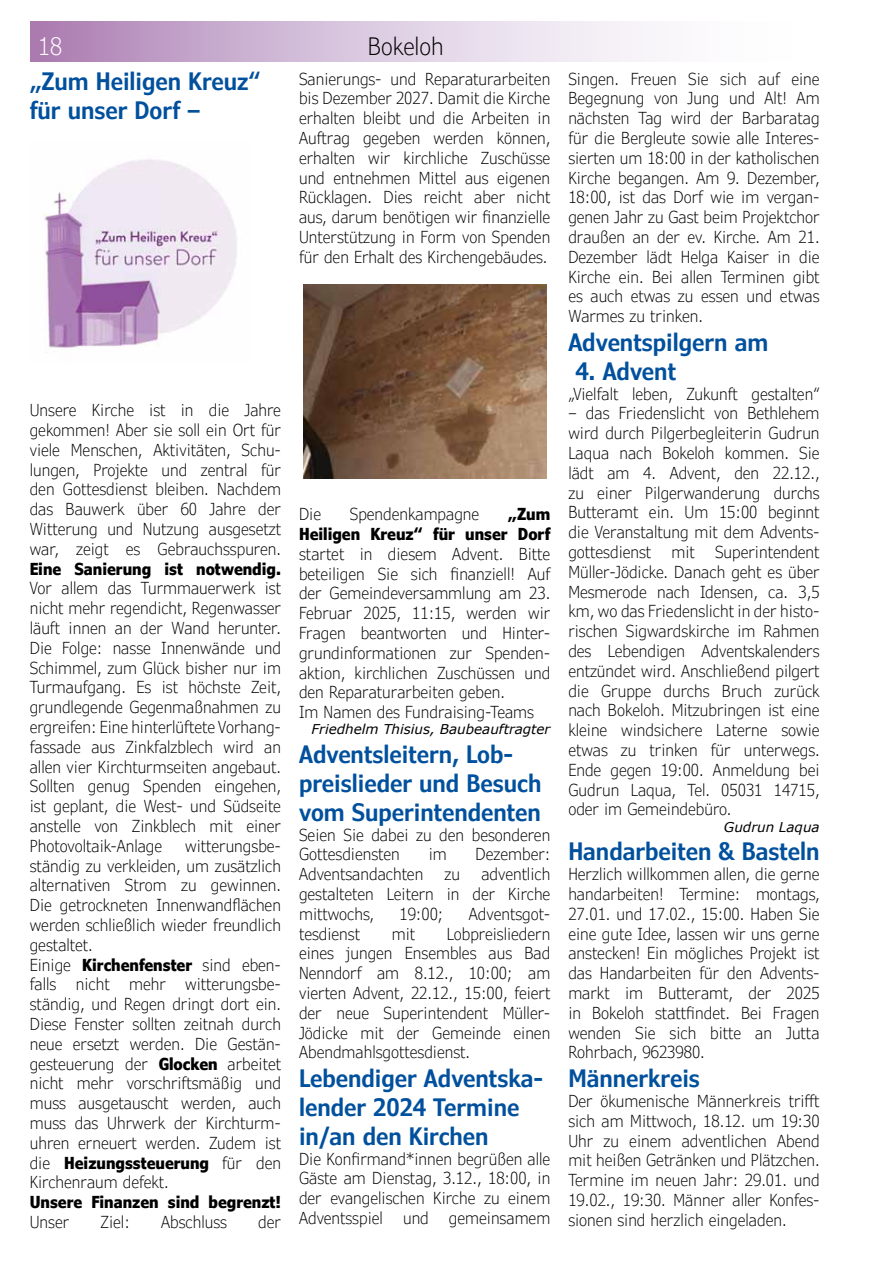
<style>
.page{position:relative;width:893px;height:1263px;background:#fff}
.page>*{position:absolute;margin:0;border:0;box-sizing:border-box;transform-origin:0 0}
.t1{font:600 condensed 24px/28.8px "Verdana Pro";color:#00509d}
.t2{font:300 condensed 24px "Verdana Pro";color:#000}
.t3{font:300 condensed 24px "Verdana Pro";color:#fff}
.t4{font:300 condensed 16.5px/19.8px "Verdana Pro";color:#000;text-align:justify}
.t5{font:700 condensed 16.5px/19.8px "Verdana Pro";color:#000;text-align:right}
.t6{font:italic 13.5px "Verdana";color:#000}
.s1{font-weight:700}
</style>
<div class="page">
<svg style="left:31px;top:21px;width:614px;height:40px;background:#d5bfda"></svg>
<img style="left:304px;top:285px;width:243px;height:193px">
<img style="left:44px;top:159px;width:193px;height:189px">
<h1 class="t3" style="left:38px;top:31px;width:26px">18</h1>
<h1 class="t2" style="left:368px;top:31px;width:77px">Bokeloh</h1>
<h1 class="t1" style="left:30px;top:67px;width:232px">„Zum Heiligen Kreuz“ für unser Dorf –</h1>
<p class="t4" style="left:299px;top:69px;width:253px">Sanierungs- und Reparaturarbeiten bis Dezember 2027. Damit die Kirche erhalten bleibt und die Arbeiten in Auftrag gegeben werden können, erhalten wir kirchliche Zuschüsse und entnehmen Mittel aus eigenen Rücklagen. Dies reicht aber nicht aus, darum benötigen wir finanzielle Unterstützung in Form von Spenden für den Erhalt des Kirchengebäudes.</p>
<p class="t4" style="left:30px;top:400px;width:253px">Unsere Kirche ist in die Jahre gekommen! Aber sie soll ein Ort für viele Menschen, Aktivitäten, Schu&shy;lungen, Projekte und zentral für den Gottesdienst bleiben. Nachdem das Bauwerk über 60 Jahre der Witterung und Nutzung ausgesetzt war, zeigt es Gebrauchsspuren.</p>
<p class="t5" style="left:30px;top:558px;width:253px">Eine Sanierung ist notwendig.</p>
<p class="t4" style="left:30px;top:579px;width:253px">Vor allem das Turmmauerwerk ist nicht mehr regendicht, Regenwasser läuft innen an der Wand herunter.<br>Die Folge: nasse Innenwände und Schimmel, zum Glück bisher nur im Turmaufgang. Es ist höchste Zeit, grundlegende Gegenmaßnahmen zu ergreifen: Eine hinterlüftete Vorhang&shy;fassade aus Zinkfalzblech wird an allen vier Kirchturmseiten angebaut.<br>Sollten genug Spenden eingehen, ist geplant, die West- und Südseite anstelle von Zinkblech mit einer Photovoltaik-Anlage</p>
<p class="t4" style="left:30px;top:836px;width:253px;text-align:left;text-indent:155px">witterungsbe&shy;ständig zu verkleiden, um zusätzlich alternativen Strom zu gewinnen.<br>Die getrockneten Innenwandflächen werden schließlich wieder freundlich gestaltet.<br>Einige <span class="s1">Kirchenfenster</span> sind eben&shy;falls nicht mehr witterungsbe&shy;ständig, und Regen dringt dort ein.<br>Diese Fenster sollten zeitnah durch neue ersetzt werden. Die Gestän&shy;gesteuerung der <span class="s1">Glocken</span> arbeitet nicht mehr vorschriftsmäßig und muss ausgetauscht werden, auch muss das Uhrwerk der Kirchturm&shy;uhren erneuert werden. Zudem ist die <span class="s1">Heizungssteuerung</span> für den<br>Kirchenraum defekt.</p>
<p class="t5" style="left:30px;top:1192px;width:253px">Unsere Finanzen sind begrenzt!</p>
<p class="t4" style="left:30px;top:1212px;width:41px">Unser</p>
<p class="t4" style="left:101px;top:1212px;width:31px">Ziel:</p>
<p class="t4" style="left:161px;top:1212px;width:67px">Abschluss</p>
<p class="t4" style="left:258px;top:1212px;width:24px">der</p>
<p class="t4" style="left:299px;top:504px;width:24px">Die</p>
<p class="t4" style="left:350px;top:504px;width:131px">Spendenkampagne</p>
<p class="t5" style="left:299px;top:504px;width:253px">„Zum<br>Heiligen Kreuz“ für unser Dorf</p>
<p class="t4" style="left:299px;top:544px;width:253px;text-align:left">startet in diesem Advent. Bitte beteiligen Sie sich finanziell! Auf der Gemeindeversammlung am 23.<br>Februar 2025, 11:15, werden wir Fragen beantworten und Hinter&shy;grundinformationen zur Spenden&shy;aktion, kirchlichen Zuschüssen und den Reparaturarbeiten geben.<br>Im Namen des Fundraising-Teams</p>
<p class="t6" style="left:311px;top:720px;width:240px">Friedhelm Thisius, Baubeauftragter</p>
<h1 class="t1" style="left:299px;top:740px;width:244px">Adventsleitern, Lob&shy;preislieder und Besuch vom Superintendenten</h1>
<p class="t4" style="left:299px;top:825px;width:253px">Seien Sie dabei zu den besonderen<br>Gottesdiensten</p>
<p class="t4" style="left:429px;top:845px;width:20px">im</p>
<p class="t4" style="left:475px;top:845px;width:76px">Dezember:</p>
<p class="t4" style="left:299px;top:864px;width:126px">Adventsandachten</p>
<p class="t4" style="left:445px;top:864px;width:17px">zu</p>
<p class="t4" style="left:299px;top:864px;width:253px;text-indent:182px">adventlich gestalteten Leitern in der Kirche mittwochs,</p>
<p class="t4" style="left:399px;top:904px;width:45px">19:00;</p>
<p class="t4" style="left:469px;top:904px;width:83px">Adventsgot-</p>
<p class="t4" style="left:299px;top:924px;width:253px;text-indent:148px">Lobpreisliedern eines jungen Ensembles aus Bad Nenndorf am 8.12., 10:00; am vierten Advent, 22.12., 15:00, feiert der neue Superintendent Müller-Jödicke mit der Gemeinde einen Abendmahlsgottesdienst.</p>
<h1 class="t1" style="left:299px;top:1064px;width:245px">Lebendiger Adventska&shy;lender 2024 Termine in/an den Kirchen</h1>
<p class="t4" style="left:299px;top:1149px;width:253px">Die Konfirmand*innen begrüßen alle Gäste am Dienstag, 3.12., 18:00, in der evangelischen Kirche zu einem Adventsspiel und gemeinsamem</p>
<p class="t4" style="left:299px;top:924px;width:63px">tesdienst</p>
<p class="t4" style="left:392px;top:924px;width:25px">mit</p>
<p class="t4" style="left:568px;top:69px;width:253px">Singen. Freuen Sie sich auf eine Begegnung von Jung und Alt! Am nächsten Tag wird der Barbaratag für die Bergleute sowie alle Interes&shy;sierten um 18:00 in der katholischen Kirche begangen. Am 9. Dezember, 18:00, ist das Dorf wie im vergan&shy;genen Jahr zu Gast beim Projektchor draußen an der ev. Kirche. Am 21.<br>Dezember lädt Helga Kaiser in die Kirche ein. Bei allen Terminen gibt es auch etwas zu essen und etwas Warmes zu trinken.</p>
<h1 class="t1" style="left:568px;top:328px;width:201px">Adventspilgern am</h1>
<h1 class="t1" style="left:575px;top:357px;width:102px">4. Advent</h1>
<p class="t4" style="left:568px;top:384px;width:253px">„Vielfalt leben, Zukunft gestalten“</p>
<p class="t4" style="left:568px;top:404px;width:253px">– das Friedenslicht von Bethlehem wird durch Pilgerbegleiterin Gudrun Laqua nach Bokeloh kommen. Sie lädt am 4. Advent, den 22.12., zu einer Pilgerwanderung durchs Butteramt ein. Um 15:00 beginnt die Veranstaltung mit dem Advents&shy;gottesdienst mit Superintendent Müller-Jödicke. Danach geht es über Mesmerode nach Idensen, ca. 3,5 km, wo das Friedenslicht in der histo&shy;rischen Sigwardskirche im Rahmen des Lebendigen Adventskalenders entzündet wird. Anschließend pilgert die Gruppe durchs Bruch zurück nach Bokeloh. Mitzubringen ist eine kleine windsichere Laterne sowie etwas zu trinken für unterwegs.<br>Ende gegen 19:00. Anmeldung bei Gudrun Laqua, Tel. 05031 14715, oder im Gemeindebüro.</p>
<p class="t6" style="left:724px;top:817px;width:97px">Gudrun Laqua</p>
<h1 class="t1" style="left:568px;top:837px;width:253px">Handarbeiten &amp; Basteln</h1>
<p class="t4" style="left:568px;top:864px;width:253px">Herzlich willkommen allen, die gerne handarbeiten! Termine: montags, 27.01. und 17.02., 15:00. Haben Sie eine gute Idee, lassen wir uns gerne anstecken! Ein mögliches Projekt ist das Handarbeiten für den Advents&shy;markt im Butteramt, der 2025 in Bokeloh stattfindet. Bei Fragen wenden Sie sich bitte an Jutta Rohrbach, 9623980.</p>
<h1 class="t1" style="left:568px;top:1064px;width:133px">Männerkreis</h1>
<p class="t4" style="left:568px;top:1091px;width:253px">Der ökumenische Männerkreis trifft sich am Mittwoch, 18.12. um 19:30<br>Uhr zu einem adventlichen Abend mit heißen Getränken und Plätzchen.<br>Termine im neuen Jahr: 29.01. und 19.02., 19:30. Männer aller Konfes&shy;sionen sind herzlich eingeladen.</p>
</div>
